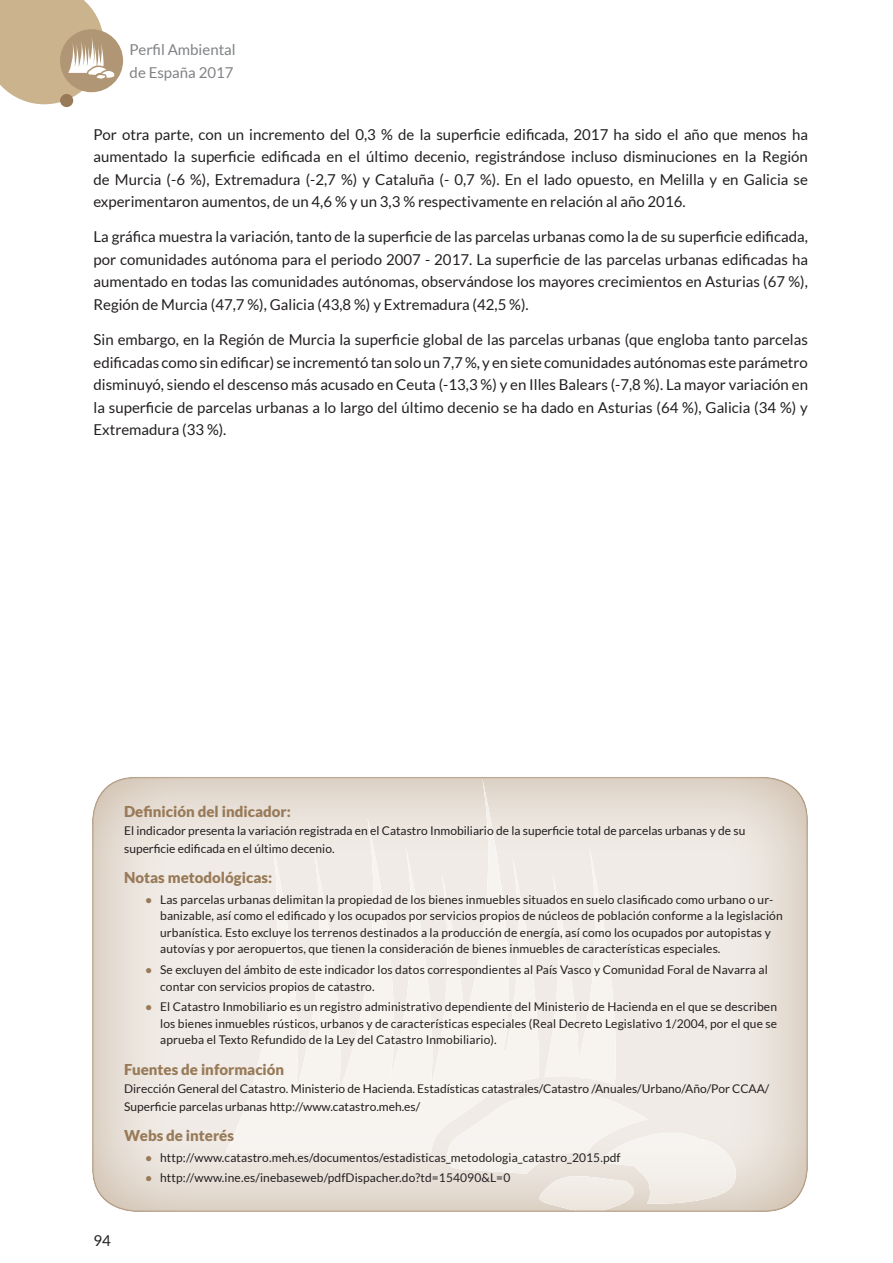
<style>
.page{position:relative;width:893px;height:1263px;background:#fff}
.page>*{position:absolute;margin:0;border:0;box-sizing:border-box;transform-origin:0 0}
.Cuerpo_texto{font:15px/22.5px "Lato";color:#231f20;text-align:justify}
.Titulo_cuadro{font:900 15px "Lato";color:#987a58}
.t1{font:15px/22.5px "Lato";color:#808285}
.texto_cuadro{font:12px/16.5px "Lato";letter-spacing:.01em;color:#231f20}
.s1{font-family:"Arial";color:#987a58}
</style>
<div class="page">
<svg style="left:60px;top:94px;width:13px;height:13px"></svg>
<div style="left:60px;top:29px;width:63px;height:63px;background:#b19675;border-radius:50%"></div>
<svg style="left:0;top:0;width:115px;height:104px"></svg>
<div style="left:79px;top:765px;width:742px;height:447px;background:#fff;opacity:.75"></div>
<p class="t1" style="left:130px;top:38px;width:108px">Perfil Ambiental de España 2017</p>
<p class="Cuerpo_texto" style="left:94px;top:123px;width:716px">Por otra parte, con un incremento del 0,3 % de la superficie edificada, 2017 ha sido el año que menos ha aumentado la superficie edificada en el último decenio, registrándose incluso disminuciones en la Región de Murcia (-6 %), Extremadura (-2,7 %) y Cataluña (- 0,7 %). En el lado opuesto, en Melilla y en Galicia se experimentaron aumentos, de un 4,6 % y un 3,3 % respectivamente en relación al año 2016.</p>
<p class="Cuerpo_texto" style="left:94px;top:226px;width:716px">La gráfica muestra la variación, tanto de la superficie de las parcelas urbanas como la de su superficie edificada, por comunidades autónoma para el periodo 2007 - 2017. La superficie de las parcelas urbanas edificadas ha aumentado en todas las comunidades autónomas, observándose los mayores crecimientos en Asturias (67 %), Región de Murcia (47,7 %), Galicia (43,8 %) y Extremadura (42,5 %).</p>
<p class="Cuerpo_texto" style="left:94px;top:328px;width:716px">Sin embargo, en la Región de Murcia la superficie global de las parcelas urbanas (que engloba tanto parcelas edificadas como sin edificar) se incrementó tan solo un 7,7 %, y en siete comunidades autónomas este parámetro disminuyó, siendo el descenso más acusado en Ceuta (-13,3 %) y en Illes Balears (-7,8 %). La mayor variación en la superficie de parcelas urbanas a lo largo del último decenio se ha dado en Asturias (64 %), Galicia (34 %) y Extremadura (33 %).</p>
<p class="Titulo_cuadro" style="left:124px;top:802px;width:168px">Definición del indicador:</p>
<p class="texto_cuadro" style="left:124px;top:821px;width:623px;line-height:18px">El indicador presenta la variación registrada en el Catastro Inmobiliario de la superficie total de parcelas urbanas y de su superficie edificada en el último decenio.</p>
<p class="Titulo_cuadro" style="left:124px;top:869px;width:150px">Notas metodológicas:</p>
<p class="texto_cuadro" style="left:160px;top:891px;width:624px;text-indent:-15px"><span class="s1">●</span> Las parcelas urbanas delimitan la propiedad de los bienes inmuebles situados en suelo clasificado como urbano o ur&shy;banizable, así como el edificado y los ocupados por servicios propios de núcleos de población conforme a la legislación urbanística. Esto excluye los terrenos destinados a la producción de energía, así como los ocupados por autopistas y autovías y por aeropuertos, que tienen la consideración de bienes inmuebles de características especiales.</p>
<p class="texto_cuadro" style="left:160px;top:961px;width:609px;text-indent:-15px"><span class="s1">●</span> Se excluyen del ámbito de este indicador los datos correspondientes al País Vasco y Comunidad Foral de Navarra al contar con servicios propios de catastro.</p>
<p class="texto_cuadro" style="left:160px;top:998px;width:618px;text-align:justify;text-indent:-15px"><span class="s1">●</span> El Catastro Inmobiliario es un registro administrativo dependiente del Ministerio de Hacienda en el que se describen los bienes inmuebles rústicos, urbanos y de características especiales (Real Decreto Legislativo 1/2004, por el que se aprueba el Texto Refundido de la Ley del Catastro Inmobiliario).</p>
<p class="Titulo_cuadro" style="left:124px;top:1060px;width:162px">Fuentes de información</p>
<p class="texto_cuadro" style="left:124px;top:1079px;width:647px;line-height:18px">Dirección General del Catastro. Ministerio de Hacienda. Estadísticas catastrales/Catastro /Anuales/Urbano/Año/Por CCAA/<br>Superficie parcelas urbanas http://www.catastro.meh.es/</p>
<p class="Titulo_cuadro" style="left:124px;top:1126px;width:111px">Webs de interés</p>
<p class="texto_cuadro" style="left:145px;top:1149px;width:477px"><span class="s1">●</span> http://www.catastro.meh.es/documentos/estadisticas_metodologia_catastro_2015.pdf</p>
<p class="texto_cuadro" style="left:145px;top:1169px;width:367px"><span class="s1">●</span> http://www.ine.es/inebaseweb/pdfDispacher.do?td=154090&amp;L=0</p>
<p class="Cuerpo_texto" style="left:94px;top:1229px;width:19px">94</p>
</div>
